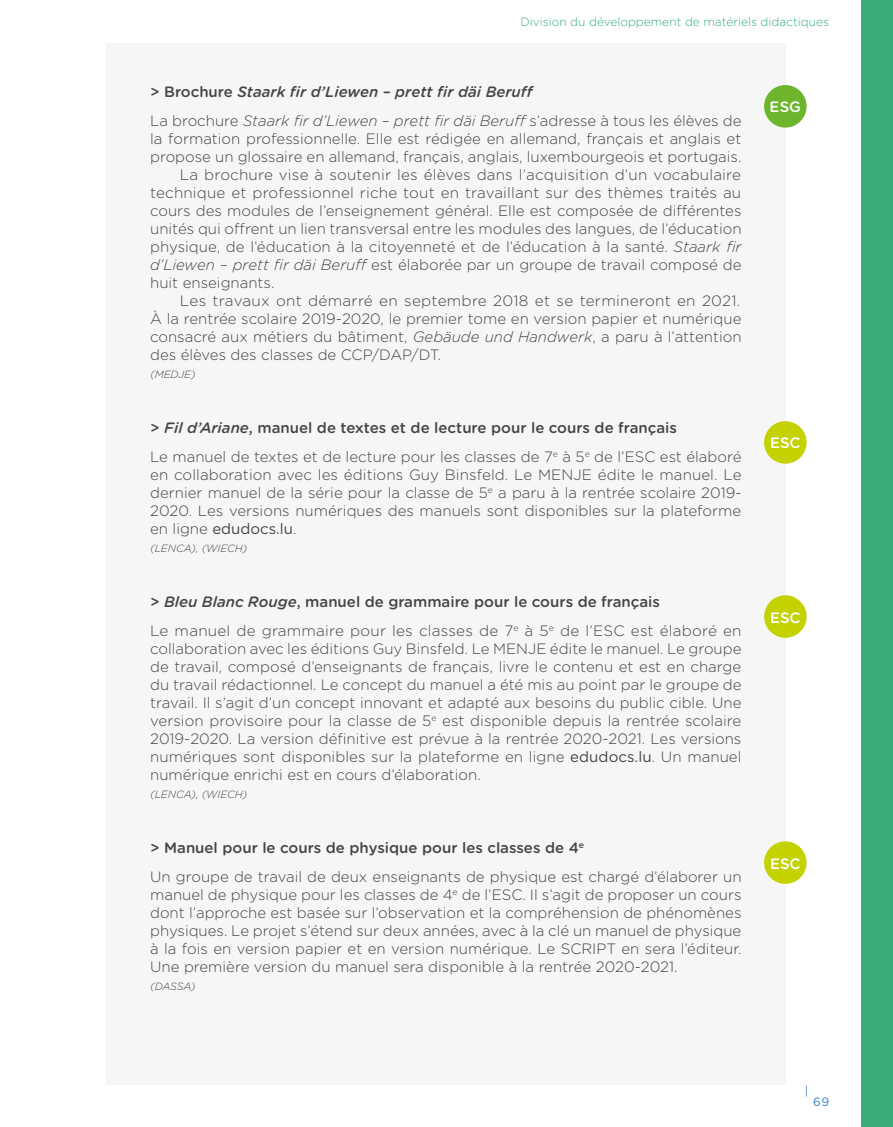
<style>
.page{position:relative;width:893px;height:1127px;background:#fff}
.page>*{position:absolute;margin:0;border:0;box-sizing:border-box;transform-origin:0 0}
.t1{font:300 15px/18px "Gotham Rounded";color:#484344}
.t2{font:italic 500 15px/28.5px "Gotham Rounded";color:#484344}
.t3{font:500 15px "Gotham Rounded";color:#fff}
.t4{font:300 12px "Gotham Rounded";color:#38ad7a}
.t5{font:12px "Gotham Rounded";color:#3982c4}
.t6{font:italic 300 10.5px "Gotham Rounded";color:#484344}
.s1{font-style:normal}
.s2{font-weight:300;font-style:normal}
.s3{font-weight:300}
.s4{font-style:italic}
.s5{font-weight:500}
.s6{font-weight:500;font-style:italic}
.s7{font-weight:400}
</style>
<div class="page">
<div style="left:106px;top:43px;width:679px;height:1041px;background:#f6f6f6"></div>
<div style="left:764px;top:85px;width:43px;height:43px;background:#6cb52d;border-radius:50%"></div>
<div style="left:764px;top:421px;width:43px;height:43px;background:#c3d200;border-radius:50%"></div>
<div style="left:764px;top:595px;width:43px;height:43px;background:#c3d200;border-radius:50%"></div>
<div style="left:764px;top:841px;width:43px;height:43px;background:#c3d200;border-radius:50%"></div>
<div style="left:861px;top:0;width:32px;height:1127px;background:#38ad7a"></div>
<p class="t4" style="left:520px;top:14px;width:310px">Division du développement de matériels didactiques</p>
<p class="t2" style="left:150px;top:77px;width:593px"><span class="s1">&gt; Brochure</span> Staark fir d’Liewen – prett fir däi Beruff<br><span class="s2">La brochure</span> <span class="s3">Staark fir d’Liewen – prett fir däi Beruff</span> <span class="s2">s’adresse à tous les élèves de</span></p>
<p class="t1" style="left:150px;top:129px;width:593px">la formation professionnelle. Elle est rédigée en allemand, français et anglais et</p>
<p class="t1" style="left:150px;top:147px;width:593px">propose un glossaire en allemand, français, anglais, luxembourgeois et portugais.</p>
<p class="t1" style="left:180px;top:165px;width:563px">La brochure vise à soutenir les élèves dans l’acquisition d’un vocabulaire</p>
<p class="t1" style="left:150px;top:183px;width:593px">technique et professionnel riche tout en travaillant sur des thèmes traités au</p>
<p class="t1" style="left:150px;top:201px;width:593px">cours des modules de l’enseignement général. Elle est composée de différentes</p>
<p class="t1" style="left:150px;top:219px;width:593px">unités qui offrent un lien transversal entre les modules des langues, de l’éducation</p>
<p class="t1" style="left:150px;top:237px;width:593px">physique, de l’éducation à la citoyenneté et de l’éducation à la santé. <span class="s4">Staark fir</span></p>
<p class="t1" style="left:150px;top:255px;width:593px"><span class="s4">d’Liewen – prett fir däi Beruff</span> est élaborée par un groupe de travail composé de</p>
<p class="t1" style="left:150px;top:273px;width:126px">huit enseignants.</p>
<p class="t1" style="left:180px;top:291px;width:562px">Les travaux ont démarré en septembre 2018 et se termineront en 2021.</p>
<p class="t1" style="left:150px;top:309px;width:593px">À la rentrée scolaire 2019-2020, le premier tome en version papier et numérique</p>
<p class="t1" style="left:150px;top:327px;width:593px">consacré aux métiers du bâtiment, <span class="s4">Gebäude und Handwerk</span>, a paru à l’attention</p>
<p class="t1" style="left:150px;top:345px;width:293px">des élèves des classes de CCP/DAP/DT.</p>
<p class="t6" style="left:150px;top:367px;width:47px">(MEDJE)</p>
<p class="t1" style="left:150px;top:413px;width:593px;line-height:28.5px"><span class="s5">&gt;</span> <span class="s6">Fil d’Ariane</span><span class="s5">, manuel de textes et de lecture pour le cours de français<br></span>Le manuel de textes et de lecture pour les classes de 7<sup>e</sup> à 5<sup>e</sup> de l’ESC est élaboré</p>
<p class="t1" style="left:150px;top:465px;width:593px;text-align:justify">en collaboration avec les éditions Guy Binsfeld. Le MENJE édite le manuel. Le dernier manuel de la série pour la classe de 5<sup>e</sup> a paru à la rentrée scolaire 2019- 2020. Les versions numériques des manuels sont disponibles sur la plateforme en ligne <span class="s7">edudocs.lu</span>.</p>
<p class="t6" style="left:150px;top:541px;width:99px">(LENCA), (WIECH)</p>
<p class="t1" style="left:150px;top:587px;width:593px;line-height:28.5px"><span class="s5">&gt;</span> <span class="s6">Bleu Blanc Rouge</span><span class="s5">, manuel de grammaire pour le cours de français<br></span>Le manuel de grammaire pour les classes de 7<sup>e</sup> à 5<sup>e</sup> de l’ESC est élaboré en</p>
<p class="t1" style="left:150px;top:639px;width:593px;text-align:justify">collaboration avec les éditions Guy Binsfeld. Le MENJE édite le manuel. Le groupe de travail, composé d’enseignants de français, livre le contenu et est en charge du travail rédactionnel. Le concept du manuel a été mis au point par le groupe de travail. Il s’agit d’un concept innovant et adapté aux besoins du public cible. Une version provisoire pour la classe de 5<sup>e</sup> est disponible depuis la rentrée scolaire 2019-2020. La version définitive est prévue à la rentrée 2020-2021. Les versions numériques sont disponibles sur la plateforme en ligne <span class="s7">edudocs.lu</span>. Un manuel numérique enrichi est en cours d’élaboration.</p>
<p class="t6" style="left:150px;top:787px;width:99px">(LENCA), (WIECH)</p>
<p class="t1" style="left:150px;top:833px;width:593px;line-height:28.5px"><span class="s5">&gt; Manuel pour le cours de physique pour les classes de 4</span><sup>e<br></sup>Un groupe de travail de deux enseignants de physique est chargé d’élaborer un</p>
<p class="t1" style="left:150px;top:885px;width:593px;text-align:justify">manuel de physique pour les classes de 4<sup>e</sup> de l’ESC. Il s’agit de proposer un cours dont l’approche est basée sur l’observation et la compréhension de phénomènes physiques. Le projet s’étend sur deux années, avec à la clé un manuel de physique à la fois en version papier et en version numérique. Le SCRIPT en sera l’éditeur.<br>Une première version du manuel sera disponible à la rentrée 2020-2021.</p>
<p class="t6" style="left:150px;top:979px;width:47px">(DASSA)</p>
<p class="t3" style="left:770px;top:96px;width:33px">ESG</p>
<p class="t3" style="left:770px;top:432px;width:32px">ESC</p>
<p class="t3" style="left:770px;top:606px;width:32px">ESC</p>
<p class="t3" style="left:770px;top:852px;width:32px">ESC</p>
<p class="t5" style="left:805px;top:1083px;width:5px">|</p>
<p class="t5" style="left:813px;top:1093px;width:18px">69</p>
</div>
